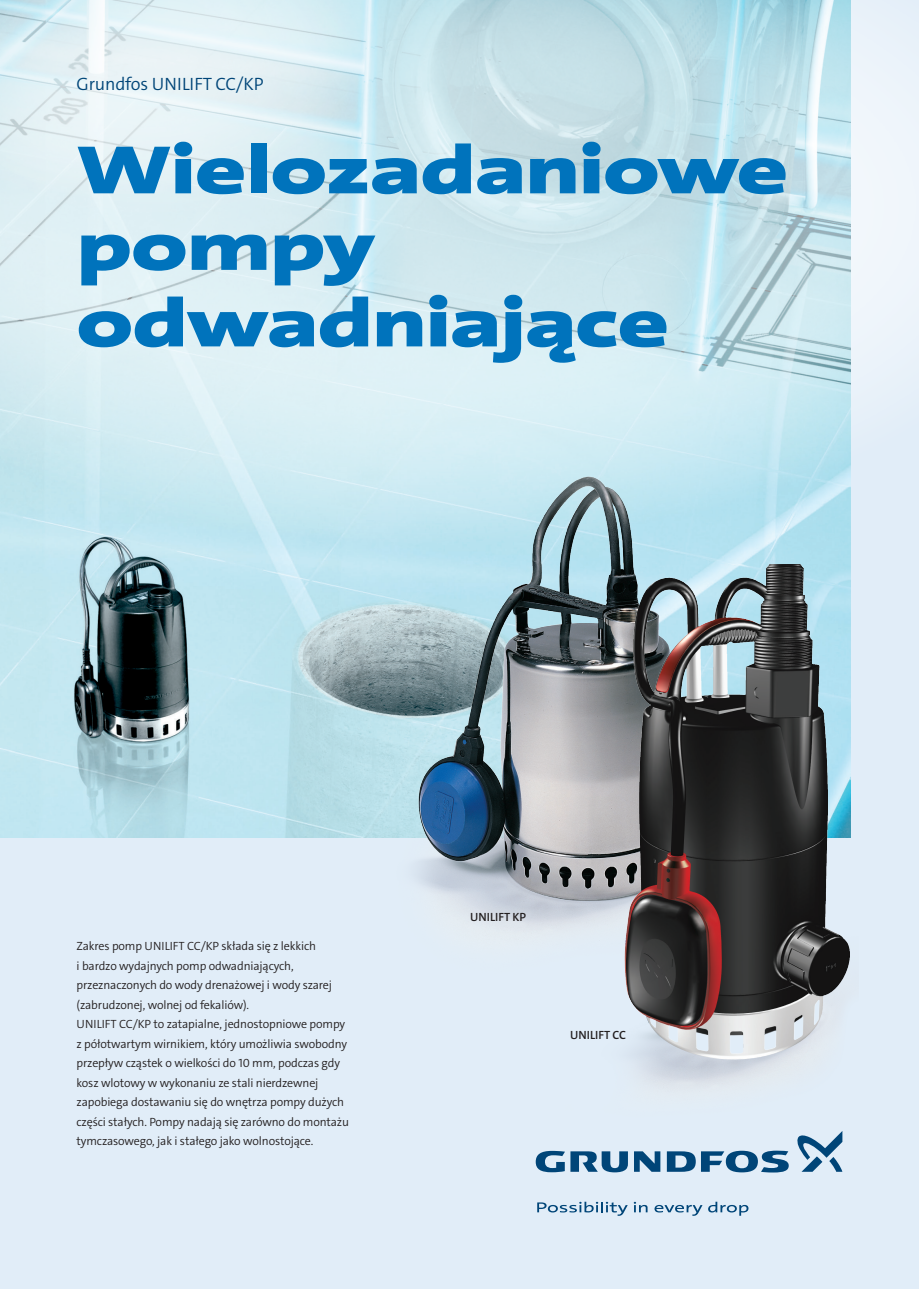
<style>
.page{position:relative;width:919px;height:1289px;background:#fff}
.page>*{position:absolute;margin:0;border:0;box-sizing:border-box;transform-origin:0 0}
.t1{font:900 69px "Grundfos The Sans Extd";letter-spacing:-.01em;color:#0073bc}
.t2{font:300 18px "Grundfos The Sans";letter-spacing:-.01em;color:#004578}
.Copy{font:300 12px "Grundfos The Sans";letter-spacing:-.01em;color:#231f20}
.t3{font:600 12px "Grundfos The Sans";letter-spacing:.005em;color:#231f20}
</style>
<div class="page">
<div style="left:0;top:0;width:918px;height:1288px;background:#e1edf8"></div>
<img style="left:0;top:544px;width:850px;height:293px">
<img style="left:350px;top:544px;width:408px;height:390px">
<img style="left:551px;top:551px;width:300px;height:539px">
<svg style="left:0;top:0;width:918px;height:544px"></svg>
<svg style="left:0;top:0;width:383px;height:222px"></svg>
<svg style="left:634px;top:1151px;width:26px;height:20px"></svg>
<svg style="left:666px;top:1151px;width:29px;height:20px"></svg>
<svg style="left:535px;top:1150px;width:93px;height:22px"></svg>
<svg style="left:701px;top:1150px;width:87px;height:22px"></svg>
<svg style="left:797px;top:1131px;width:45px;height:40px"></svg>
<svg style="left:537px;top:1201px;width:90px;height:14px"></svg>
<svg style="left:633px;top:1201px;width:14px;height:11px"></svg>
<svg style="left:654px;top:1204px;width:48px;height:11px"></svg>
<svg style="left:708px;top:1201px;width:40px;height:14px"></svg>
<p class="t2" style="left:77px;top:72px;width:188px">Grundfos UNILIFT CC/KP</p>
<p class="t1" style="left:77px;top:126px;width:713px">Wielozadaniowe</p>
<p class="t1" style="left:77px;top:202px;width:299px">pompy</p>
<p class="t1" style="left:77px;top:279px;width:594px">odwadniające</p>
<p class="Copy" style="left:77px;top:938px;width:241px">Zakres pomp UNILIFT CC/KP składa się z lekkich</p>
<p class="Copy" style="left:77px;top:957px;width:218px">i bardzo wydajnych pomp odwadniających,</p>
<p class="Copy" style="left:77px;top:977px;width:257px">przeznaczonych do wody drenażowej i wody szarej</p>
<p class="Copy" style="left:77px;top:996px;width:174px">(zabrudzonej, wolnej od fekaliów).</p>
<p class="Copy" style="left:77px;top:1016px;width:270px">UNILIFT CC/KP to zatapialne, jednostopniowe pompy</p>
<p class="Copy" style="left:77px;top:1035px;width:272px">z półotwartym wirnikiem, który umożliwia swobodny</p>
<p class="Copy" style="left:77px;top:1055px;width:265px">przepływ cząstek o wielkości do 10 mm, podczas gdy</p>
<p class="Copy" style="left:77px;top:1074px;width:243px">kosz wlotowy w wykonaniu ze stali nierdzewnej</p>
<p class="Copy" style="left:77px;top:1094px;width:269px">zapobiega dostawaniu się do wnętrza pompy dużych</p>
<p class="Copy" style="left:77px;top:1113px;width:274px">części stałych. Pompy nadają się zarówno do montażu</p>
<p class="Copy" style="left:77px;top:1133px;width:238px">tymczasowego, jak i stałego jako wolnostojące.</p>
<p class="t3" style="left:470px;top:909px;width:57px">UNILIFT KP</p>
<p class="t3" style="left:570px;top:1026px;width:57px">UNILIFT CC</p>
</div>
